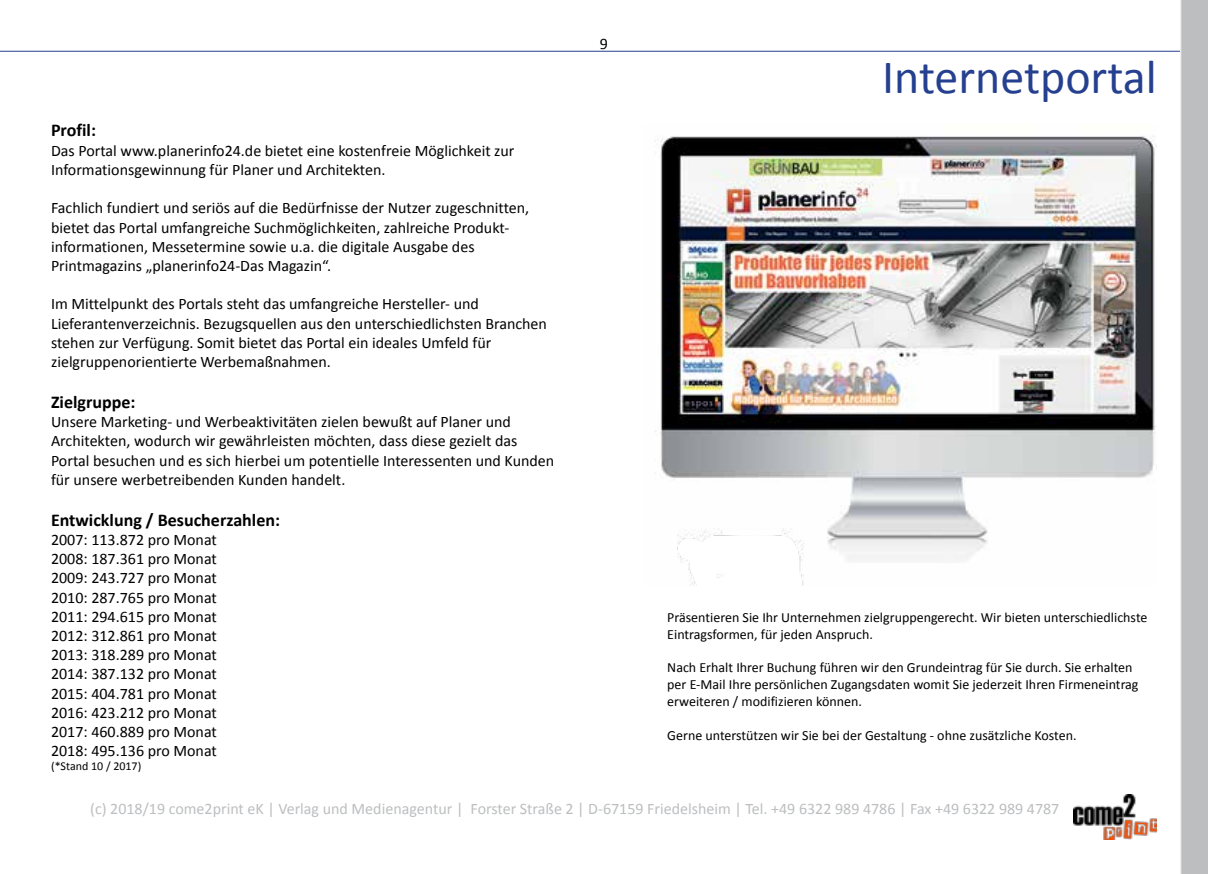
<style>
.page{position:relative;width:1208px;height:874px;background:#fff}
.page>*{position:absolute;margin:0;border:0;box-sizing:border-box;transform-origin:0 0}
.t1{font:48px "Calibri";color:#25408f}
.t2{font:700 18px "Calibri";color:#000}
.t3{font:16px/19.2px "Calibri";color:#000}
.t4{font:16px "Calibri";color:#bcbec0}
.t5{font:14px/16.8px "Calibri";color:#000}
.t6{font:12px "Calibri";color:#000}
</style>
<div class="page">
<hr style="left:0;top:51px;width:1202px;height:1px;background:#25408f">
<img style="left:1074px;top:794px;width:83px;height:45px">
<img style="left:655px;top:135px;width:502px;height:450px">
<svg style="left:1180px;top:0;width:28px;height:873px;background:#bfc1c3"></svg>
<p class="t2" style="left:51px;top:119px;width:46px">Profil:</p>
<p class="t3" style="left:51px;top:141px;width:465px">Das Portal www.planerinfo24.de bietet eine kostenfreie Möglichkeit zur<br>Informationsgewinnung für Planer und Architekten.</p>
<p class="t3" style="left:51px;top:198px;width:480px">Fachlich fundiert und seriös auf die Bedürfnisse der Nutzer zugeschnitten, bietet das Portal umfangreiche Suchmöglichkeiten, zahlreiche Produkt&shy;informationen, Messetermine sowie u.a. die digitale Ausgabe des Printmagazins „planerinfo24-Das Magazin“.</p>
<p class="t3" style="left:51px;top:294px;width:497px">Im Mittelpunkt des Portals steht das umfangreiche Hersteller- und Lieferantenverzeichnis. Bezugsquellen aus den unterschiedlichsten Branchen stehen zur Verfügung. Somit bietet das Portal ein ideales Umfeld für zielgruppenorientierte Werbemaßnahmen.</p>
<p class="t2" style="left:51px;top:390px;width:86px">Zielgruppe:</p>
<p class="t3" style="left:51px;top:412px;width:505px">Unsere Marketing- und Werbeaktivitäten zielen bewußt auf Planer und Architekten, wodurch wir gewährleisten möchten, dass diese gezielt das Portal besuchen und es sich hierbei um potentielle Interessenten und Kunden für unsere werbetreibenden Kunden handelt.</p>
<p class="t2" style="left:51px;top:508px;width:230px">Entwicklung / Besucherzahlen:</p>
<p class="t3" style="left:51px;top:529px;width:167px;text-align:justify">2007: 113.872 pro Monat 2008: 187.361 pro Monat 2009: 243.727 pro Monat 2010: 287.765 pro Monat 2011: 294.615 pro Monat 2012: 312.861 pro Monat 2013: 318.289 pro Monat 2014: 387.132 pro Monat 2015: 404.781 pro Monat 2016: 423.212 pro Monat 2017: 460.889 pro Monat 2018: 495.136 pro Monat</p>
<p class="t6" style="left:51px;top:758px;width:92px">(*Stand 10 / 2017)</p>
<p class="t3" style="left:600px;top:34px;width:10px">9</p>
<h1 class="t1" style="left:882px;top:46px;width:276px">Internetportal</h1>
<p class="t5" style="left:667px;top:608px;width:482px">Präsentieren Sie Ihr Unternehmen zielgruppengerecht. Wir bieten unterschiedlichste<br>Eintragsformen, für jeden Anspruch.</p>
<p class="t5" style="left:667px;top:659px;width:473px">Nach Erhalt Ihrer Buchung führen wir den Grundeintrag für Sie durch. Sie erhalten per E-Mail Ihre persönlichen Zugangsdaten womit Sie jederzeit Ihren Firmeneintrag erweiteren / modifizieren können.</p>
<p class="t5" style="left:667px;top:726px;width:411px">Gerne unterstützen wir Sie bei der Gestaltung - ohne zusätzliche Kosten.</p>
<p class="t4" style="left:90px;top:798px;width:970px">(c) 2018/19 come2print eK | Verlag und Medienagentur | Forster Straße 2 | D-67159 Friedelsheim | Tel. +49 6322 989 4786 | Fax +49 6322 989 4787</p>
</div>
